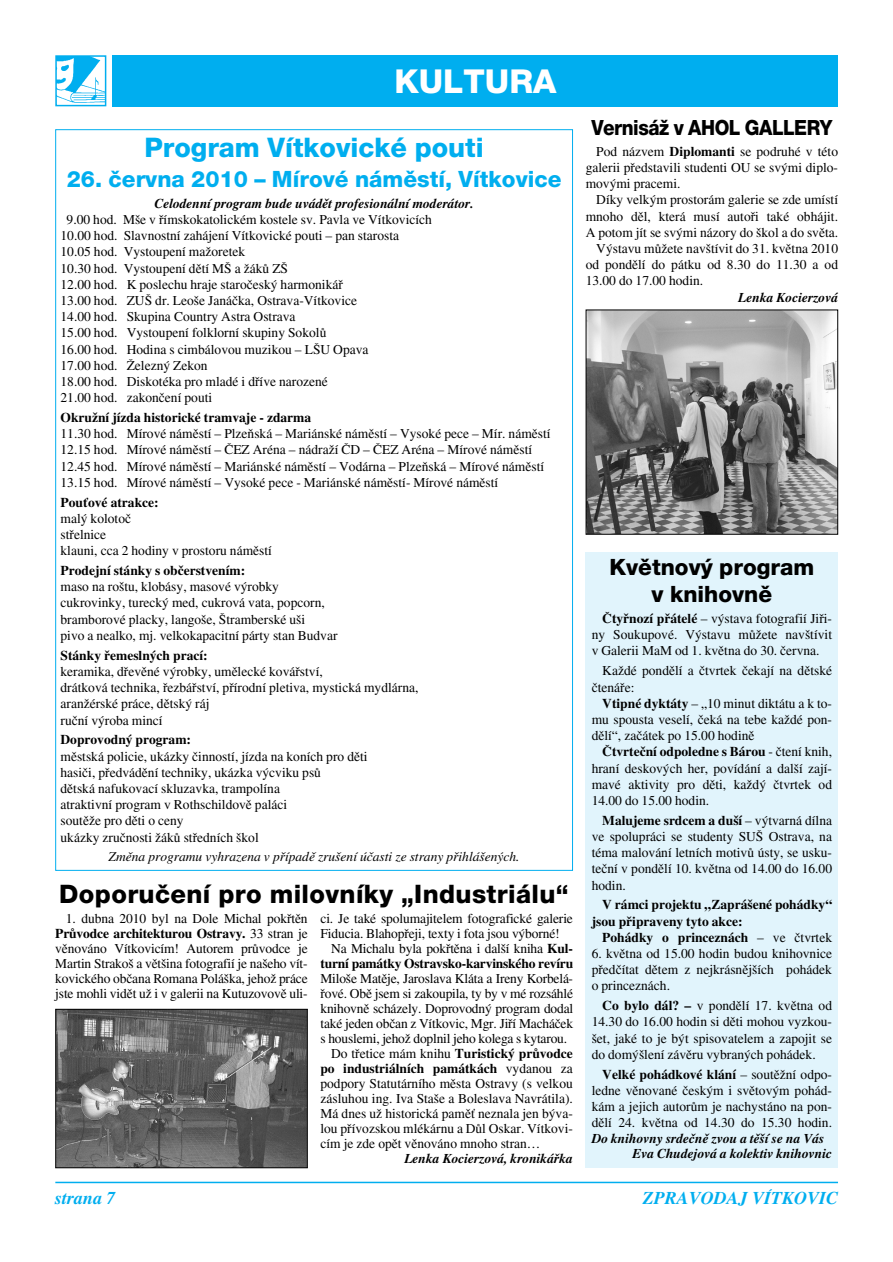
<style>
.page{position:relative;width:893px;height:1262px;background:#fff}
.page>*{position:absolute;margin:0;border:0;box-sizing:border-box;transform-origin:0 0}
.t1{font:800 33px "Helvetica Neue CE";color:#fff}
.t2{font:800 27px "Helvetica Neue CE";color:#00aeef}
.t3{font:800 25.5px "Helvetica Neue CE";letter-spacing:.015em;color:#000}
.t4{font:800 22.5px "Helvetica Neue CE";color:#00aeef}
.t5{font:800 22.5px/27px "Helvetica Neue CE";color:#000;text-align:center}
.t6{font:800 21px "Helvetica Neue CE";letter-spacing:-.025em;color:#000;scale:.9 1}
.t7{font:italic 700 18px "Times CE";color:#00aeef}
.t8{font:13.5px/16.2px "Times CE";color:#000;text-align:justify}
.t9{font:700 13.5px/16.2px "Times CE";color:#000}
.t10{font:italic 700 13.5px/14.7px "Times CE";color:#000}
.t11{font:italic 13.5px "Times CE";color:#000}
.s1{font-weight:700}
.s2{font-weight:400}
</style>
<div class="page">
<hr style="left:55px;top:1181px;width:783px;height:2px;background:#00aeef">
<div style="left:585px;top:552px;width:253px;height:616px;background:#e1f4fc"></div>
<img style="left:587px;top:311px;width:249px;height:221px">
<div style="left:585px;top:309px;width:253px;height:225px;border:1px solid #000"></div>
<img style="left:57px;top:1011px;width:249px;height:155px">
<div style="left:55px;top:1009px;width:253px;height:159px;border:1px solid #000"></div>
<div style="left:113px;top:55px;width:725px;height:51px;background:#00aeef"></div>
<img style="left:58px;top:58px;width:45px;height:45px">
<div style="left:55px;top:55px;width:51px;height:51px;border:2px solid #00aeef"></div>
<h1 class="t1" style="left:394px;top:69px;width:163px">KULTURA</h1>
<h2 class="t2" style="left:144px;top:138px;width:341px">Program Vítkovické pouti</h2>
<h3 class="t4" style="left:67px;top:170px;width:496px">26. ãervna 2010 – Mírové námûstí, Vítkovice</h3>
<p class="t10" style="left:154px;top:197px;width:321px">Celodenní program bude uvádût profesionální moderátor.</p>
<p class="t8" style="left:61px;top:212px;width:373px;text-align:left;text-indent:6px">9.00 hod. M‰e v fiímskokatolickém kostele sv. Pavla ve Vítkovicích 10.00 hod. Slavnostní zahájení Vítkovické pouti – pan starosta 10.05 hod. Vystoupení maÏoretek<br>10.30 hod. Vystoupení dûtí M· a ÏákÛ Z·<br>12.00 hod. K poslechu hraje staroãesk˘ harmonikáfi<br>13.00 hod. ZU· dr. Leo‰e Janáãka, Ostrava-Vítkovice<br>14.00 hod. Skupina Country Astra Ostrava<br>15.00 hod. Vystoupení folklorní skupiny SokolÛ<br>16.00 hod. Hodina s cimbálovou muzikou – L·U Opava<br>17.00 hod. Îelezn˘ Zekon<br>18.00 hod. Diskotéka pro mladé i dfiíve narozené<br>21.00 hod. zakonãení pouti</p>
<p class="t9" style="left:61px;top:410px;width:252px">OkruÏní jízda historické tramvaje - zdarma</p>
<p class="t8" style="left:61px;top:427px;width:491px;text-align:left">11.30 hod. Mírové námûstí – PlzeÀská – Mariánské námûstí – Vysoké pece – Mír. námûstí 12.15 hod. Mírové námûstí – âEZ Aréna – nádraÏí âD – âEZ Aréna – Mírové námûstí 12.45 hod. Mírové námûstí – Mariánské námûstí – Vodárna – PlzeÀská – Mírové námûstí 13.15 hod. Mírové námûstí – Vysoké pece - Mariánské námûstí- Mírové námûstí</p>
<p class="t9" style="left:61px;top:495px;width:100px">PouÈové atrakce:</p>
<p class="t8" style="left:61px;top:511px;width:213px;text-align:left">mal˘ kolotoã<br>stfielnice<br>klauni, cca 2 hodiny v prostoru námûstí</p>
<p class="t9" style="left:61px;top:563px;width:186px">Prodejní stánky s obãerstvením:</p>
<p class="t8" style="left:61px;top:580px;width:278px;text-align:left">maso na ro‰tu, klobásy, masové v˘robky cukrovinky, tureck˘ med, cukrová vata, popcorn, bramborové placky, lango‰e, ·tramberské u‰i<br>pivo a nealko, mj. velkokapacitní párty stan Budvar</p>
<p class="t9" style="left:61px;top:648px;width:149px">Stánky fiemesln˘ch prací:</p>
<p class="t8" style="left:61px;top:664px;width:359px;text-align:left">keramika, dfievûné v˘robky, umûlecké kováfiství,<br>drátková technika, fiezbáfiství, pfiírodní pletiva, mystická mydlárna, aranÏérské práce, dûtsk˘ ráj<br>ruãní v˘roba mincí</p>
<p class="t9" style="left:61px;top:733px;width:132px">Doprovodn˘ program:</p>
<p class="t8" style="left:61px;top:749px;width:308px;text-align:left">mûstská policie, ukázky ãinností, jízda na koních pro dûti hasiãi, pfiedvádûní techniky, ukázka v˘cviku psÛ<br>dûtská nafukovací skluzavka, trampolína<br>atraktivní program v Rothschildovû paláci<br>soutûÏe pro dûti o ceny<br>ukázky zruãnosti ÏákÛ stfiedních ‰kol</p>
<p class="t11" style="left:108px;top:852px;width:412px">Zmûna programu vyhrazena v pfiípadû zru‰ení úãasti ze strany pfiihlá‰en˘ch.</p>
<h3 class="t3" style="left:59px;top:884px;width:511px">Doporuãení pro milovníky „Industriálu“</h3>
<p class="t8" style="left:55px;top:912px;width:254px;line-height:15px;text-indent:11px">1. dubna 2010 byl na Dole Michal pokfitûn <span class="s1">PrÛvodce architekturou Ostravy.</span> 33 stran je vûnováno Vítkovicím! Autorem prÛvodce je Martin Strako‰ a vût‰ina fotografií je na‰eho vít&shy;kovického obãana Romana Polá‰ka, jehoÏ práce jste mohli vidût uÏ i v galerii na Kutuzovovû uli-</p>
<p class="t8" style="left:320px;top:911px;width:254px">ci. Je také spolumajitelem fotografické galerie</p>
<p class="t8" style="left:320px;top:926px;width:241px">Fiducia. Blahopfieji, texty i fota jsou v˘borné!</p>
<p class="t8" style="left:331px;top:941px;width:243px">Na Michalu byla pokfitûna i dal‰í kniha <span class="s1">Kul-</span></p>
<p class="t9" style="left:320px;top:956px;width:254px">turní památky Ostravsko-karvinského revíru</p>
<p class="t8" style="left:320px;top:971px;width:254px">Milo‰e Matûje, Jaroslava Kláta a Ireny Korbelá-</p>
<p class="t8" style="left:320px;top:986px;width:254px">fiové. Obû jsem si zakoupila, ty by v mé rozsáhlé</p>
<p class="t8" style="left:320px;top:1001px;width:254px">knihovnû scházely. Doprovodn˘ program dodal</p>
<p class="t8" style="left:320px;top:1016px;width:254px">také jeden obãan z Vítkovic, Mgr. Jifií Macháãek</p>
<p class="t8" style="left:320px;top:1031px;width:248px">s houslemi, jehoÏ doplnil jeho kolega s kytarou.</p>
<p class="t8" style="left:331px;top:1046px;width:243px">Do tfietice mám knihu <span class="s1">Turistick˘ prÛvodce</span></p>
<p class="t9" style="left:320px;top:1061px;width:254px">po industriálních památkách <span class="s2">vydanou za</span></p>
<p class="t8" style="left:320px;top:1076px;width:254px">podpory Statutárního mûsta Ostravy (s velkou</p>
<p class="t8" style="left:320px;top:1091px;width:254px">zásluhou ing. Iva Sta‰e a Boleslava Navrátila).</p>
<p class="t8" style="left:320px;top:1106px;width:254px">Má dnes uÏ historická pamûÈ neznala jen b˘va-</p>
<p class="t8" style="left:320px;top:1121px;width:254px">lou pfiívozskou mlékárnu a DÛl Oskar. Vítkovi-</p>
<p class="t8" style="left:320px;top:1136px;width:221px">cím je zde opût vûnováno mnoho stran…</p>
<p class="t10" style="left:404px;top:1152px;width:170px">Lenka Kocierzová, kronikáfika</p>
<h3 class="t6" style="left:591px;top:119px;width:269px">VernisáÏ v AHOL GALLERY</h3>
<p class="t8" style="left:585px;top:144px;width:254px;text-indent:11px">Pod názvem <span class="s1">Diplomanti</span> se podruhé v této galerii pfiedstavili studenti OU se sv˘mi diplo&shy;mov˘mi pracemi.</p>
<p class="t8" style="left:596px;top:193px;width:243px">Díky velk˘m prostorám galerie se zde umístí</p>
<p class="t8" style="left:585px;top:209px;width:254px">mnoho dûl, která musí autofii také obhájit.</p>
<p class="t8" style="left:585px;top:225px;width:254px">A potom jít se sv˘mi názory do ‰kol a do svûta.</p>
<p class="t8" style="left:596px;top:241px;width:243px">V˘stavu mÛÏete nav‰tívit do 31. kvûtna 2010</p>
<p class="t8" style="left:585px;top:258px;width:254px">od pondûlí do pátku od 8.30 do 11.30 a od</p>
<p class="t8" style="left:585px;top:274px;width:119px">13.00 do 17.00 hodin.</p>
<p class="t10" style="left:738px;top:291px;width:101px">Lenka Kocierzová</p>
<h3 class="t5" style="left:609px;top:555px;width:206px">Kvûtnov˘ program v knihovnû</h3>
<p class="t8" style="left:591px;top:611px;width:242px;text-indent:11px"><span class="s1">âtyfinozí pfiátelé</span> – v˘stava fotografií Jifii&shy;ny Soukupové. V˘stavu mÛÏete nav‰tívit v Galerii MaM od 1. kvûtna do 30. ãervna.</p>
<p class="t8" style="left:591px;top:664px;width:242px;text-indent:11px">KaÏdé pondûlí a ãtvrtek ãekají na dûtské ãtenáfie:</p>
<p class="t8" style="left:591px;top:696px;width:242px;text-indent:11px"><span class="s1">Vtipné dyktáty</span> – „10 minut diktátu a k to&shy;mu spousta veselí, ãeká na tebe kaÏdé pon&shy;dûlí“, zaãátek po 15.00 hodinû</p>
<p class="t8" style="left:591px;top:745px;width:242px;text-indent:11px"><span class="s1">âtvrteãní odpoledne s Bárou</span> - ãtení knih, hraní deskov˘ch her, povídání a dal‰í zají&shy;mavé aktivity pro dûti, kaÏd˘ ãtvrtek od 14.00 do 15.00 hodin.</p>
<p class="t8" style="left:591px;top:813px;width:242px;text-indent:11px"><span class="s1">Malujeme srdcem a du‰í</span> – v˘tvarná dílna ve spolupráci se studenty SU· Ostrava, na téma malování letních motivÛ ústy, se usku&shy;teãní v pondûlí 10. kvûtna od 14.00 do 16.00 hodin.</p>
<p class="t9" style="left:591px;top:898px;width:242px;text-indent:11px">V rámci projektu „Zaprá‰ené pohádky“ jsou pfiipraveny tyto akce:</p>
<p class="t9" style="left:602px;top:930px;width:231px">Pohádky o princeznách <span class="s2">– ve ãtvrtek</span></p>
<p class="t8" style="left:591px;top:946px;width:242px">6. kvûtna od 15.00 hodin budou knihovnice pfiedãítat dûtem z nejkrásnûj‰ích pohádek o princeznách.</p>
<p class="t8" style="left:591px;top:998px;width:242px;text-indent:11px"><span class="s1">Co bylo dál? –</span> v pondûlí 17. kvûtna od 14.30 do 16.00 hodin si dûti mohou vyzkou-‰et, jaké to je b˘t spisovatelem a zapojit se do dom˘‰lení závûru vybran˘ch pohádek.</p>
<p class="t8" style="left:591px;top:1067px;width:242px;text-indent:11px"><span class="s1">Velké pohádkové klání</span> – soutûÏní odpo&shy;ledne vûnované ãesk˘m i svûtov˘m pohád&shy;kám a jejich autorÛm je nachystáno na pon&shy;dûlí 24. kvûtna od 14.30 do 15.30 hodin.</p>
<p class="t10" style="left:632px;top:1132px;width:201px;text-indent:-41px">Do knihovny srdeãnû zvou a tû‰í se na Vás<br>Eva Chudejová a kolektiv knihovnic</p>
<h3 class="t7" style="left:55px;top:1191px;width:62px">strana 7</h3>
<h3 class="t7" style="left:643px;top:1191px;width:197px">ZPRAVODAJ VÍTKOVIC</h3>
</div>
